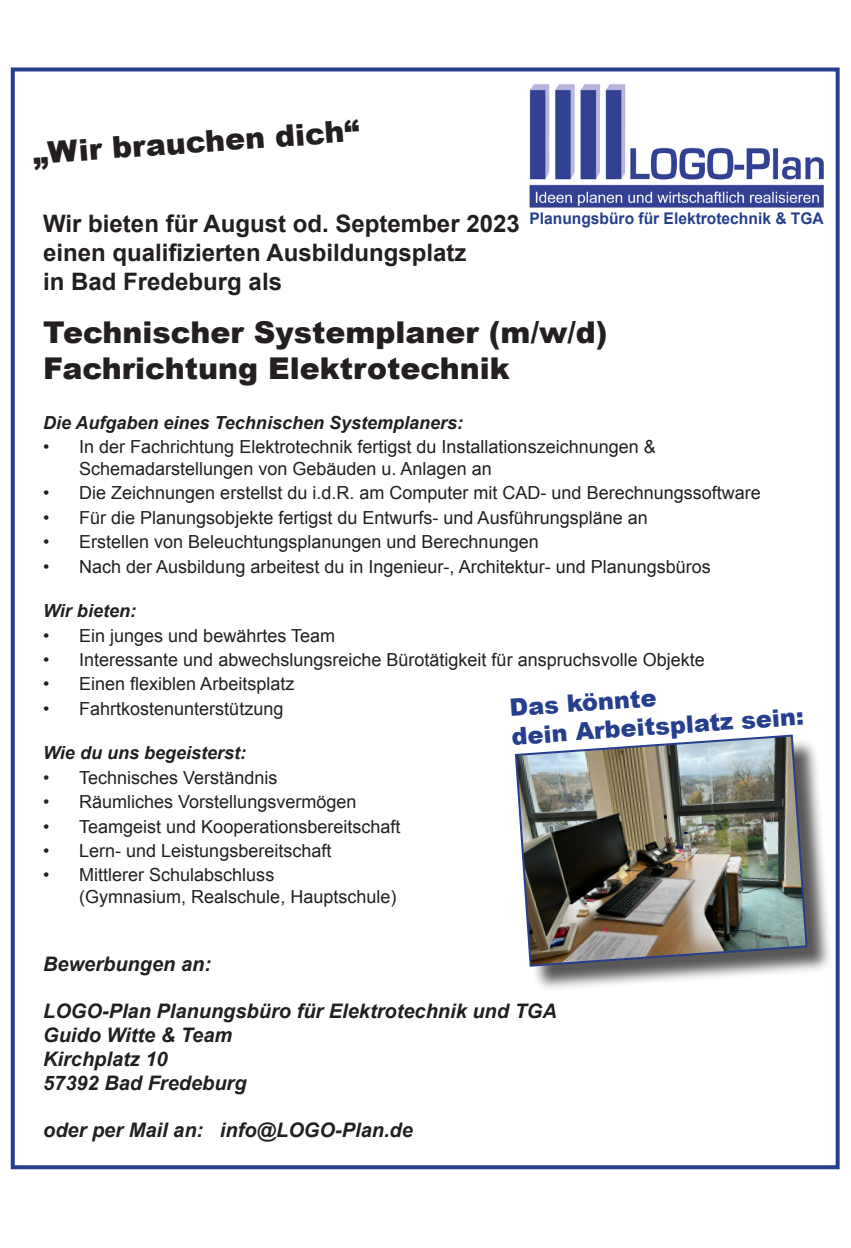
<style>
.page{position:relative;width:851px;height:1248px;background:#fff}
.page>*{position:absolute;margin:0;border:0;box-sizing:border-box;transform-origin:0 0}
.t1{font:900 30px/36px "Arial";color:#231f20}
.t2{font:700 24px/28.8px "Arial";color:#231f20}
.t3{font:900 24px/28.8px "Arial";color:#253f8e}
.t4{font:italic 700 20px/24px "Arial";color:#231f20}
.t5{font:18px/21.6px "Arial";color:#231f20}
.t6{font:italic 700 18px "Arial";color:#231f20}
.t7{font:700 16px "Arial";color:#253f8e}
</style>
<div class="page">
<div style="left:11px;top:67px;width:828px;height:1102px;border:4px solid #253f8e"></div>
<img style="left:529px;top:84px;width:295px;height:124px">
<div style="left:518px;top:737px;width:314px;height:254px;background:#231f20;opacity:.75"></div>
<img style="left:514px;top:734px;width:294px;height:233px">
<h1 class="t1" style="left:31px;top:134px;width:329px;rotate:-4deg">„Wir brauchen dich“</h1>
<p class="t7" style="left:529px;top:208px;width:296px">Planungsbüro für Elektrotechnik &amp; TGA</p>
<h2 class="t2" style="left:43px;top:210px;width:478px">Wir bieten für August od. September 2023 einen qualifizierten Ausbildungsplatz<br>in Bad Fredeburg als</h2>
<h1 class="t1" style="left:43px;top:313px;width:565px">Technischer Systemplaner (m/w/d)<br>Fachrichtung Elektrotechnik</h1>
<p class="t6" style="left:43px;top:411px;width:421px">Die Aufgaben eines Technischen Systemplaners:</p>
<p class="t5" style="left:79px;top:436px;width:578px;text-indent:-36px">• In der Fachrichtung Elektrotechnik fertigst du Installationszeichnungen &amp;<br>Schemadarstellungen von Gebäuden u. Anlagen an</p>
<p class="t5" style="left:43px;top:482px;width:719px">• Die Zeichnungen erstellst du i.d.R. am Computer mit CAD- und Berechnungssoftware</p>
<p class="t5" style="left:43px;top:507px;width:606px">• Für die Planungsobjekte fertigst du Entwurfs- und Ausführungspläne an</p>
<p class="t5" style="left:43px;top:531px;width:497px">• Erstellen von Beleuchtungsplanungen und Berechnungen</p>
<p class="t5" style="left:43px;top:556px;width:669px">• Nach der Ausbildung arbeitest du in Ingenieur-, Architektur- und Planungsbüros</p>
<p class="t6" style="left:43px;top:599px;width:94px">Wir bieten:</p>
<p class="t5" style="left:43px;top:624px;width:293px">• Ein junges und bewährtes Team</p>
<p class="t5" style="left:43px;top:649px;width:663px">• Interessante und abwechslungsreiche Bürotätigkeit für anspruchsvolle Objekte</p>
<p class="t5" style="left:43px;top:673px;width:253px">• Einen flexiblen Arbeitsplatz</p>
<p class="t5" style="left:43px;top:698px;width:242px">• Fahrtkostenunterstützung</p>
<p class="t6" style="left:43px;top:741px;width:204px">Wie du uns begeisterst:</p>
<p class="t5" style="left:43px;top:766px;width:236px">• Technisches Verständnis</p>
<p class="t5" style="left:43px;top:791px;width:315px">• Räumliches Vorstellungsvermögen</p>
<p class="t5" style="left:43px;top:815px;width:359px">• Teamgeist und Kooperationsbereitschaft</p>
<p class="t5" style="left:43px;top:839px;width:290px">• Lern- und Leistungsbereitschaft</p>
<p class="t5" style="left:79px;top:864px;width:319px;text-indent:-36px">• Mittlerer Schulabschluss<br>(Gymnasium, Realschule, Hauptschule)</p>
<h2 class="t3" style="left:508px;top:692px;width:294px;rotate:-4deg">Das könnte<br>dein Arbeitsplatz sein:</h2>
<p class="t4" style="left:43px;top:953px;width:169px">Bewerbungen an:</p>
<p class="t4" style="left:43px;top:999px;width:515px">LOGO-Plan Planungsbüro für Elektrotechnik und TGA<br>Guido Witte &amp; Team<br>Kirchplatz 10<br>57392 Bad Fredeburg</p>
<p class="t4" style="left:43px;top:1118px;width:371px">oder per Mail an: info@LOGO-Plan.de</p>
</div>
